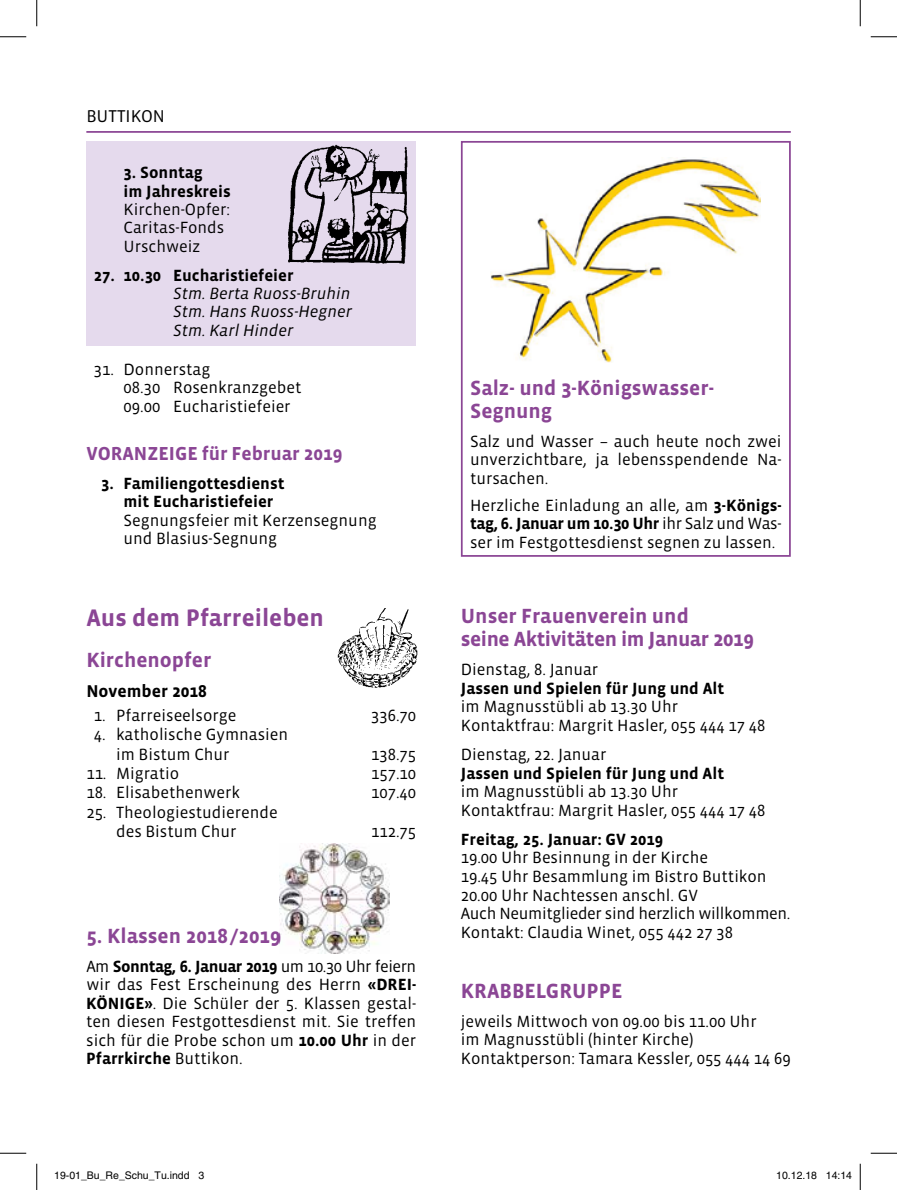
<style>
.page{position:relative;width:897px;height:1190px;background:#fff}
.page>*{position:absolute;margin:0;border:0;box-sizing:border-box;transform-origin:0 0}
.t1{font:700 24.5px "Vista Sans";color:#8b4695}
.t2{font:700 21px/22.8px "Vista Sans";color:#8b4695}
.t3{font:700 21px/22.9px "Vista Sans";letter-spacing:-.02em;color:#8b4695}
.t4{font:700 19.25px "Vista Sans";color:#8b4695}
.t5{font:700 17.5px "Vista Sans";color:#000}
.t6{font:17.5px "Vista Sans";color:#000}
.t7{font:16.62px/18.4px "Vista Sans";color:#000}
.t8{font:700 16.62px/18.4px "Vista Sans";color:#000}
.t9{font:italic 16.62px/18.4px "Vista Sans";color:#000;text-align:justify}
.t10{font:10.5px "Helvetica";color:#000}
.s1{font-weight:700}
</style>
<div class="page">
<hr style="left:86px;top:131px;width:705px;height:2px;background:#8b4695">
<img style="left:337px;top:608px;width:81px;height:80px">
<div style="left:86px;top:141px;width:330px;height:205px;background:#e5daed"></div>
<img style="left:288px;top:145px;width:121px;height:119px">
<img style="left:279px;top:844px;width:111px;height:109px">
<div style="left:461px;top:141px;width:330px;height:416px;border:2px solid #8b4695"></div>
<img style="left:491px;top:157px;width:270px;height:206px">
<svg style="left:0;top:36px;width:26px;height:1px"></svg>
<svg style="left:871px;top:36px;width:26px;height:1px"></svg>
<svg style="left:0;top:1153px;width:26px;height:1px"></svg>
<svg style="left:871px;top:1153px;width:26px;height:1px"></svg>
<svg style="left:36px;top:0;width:1px;height:26px"></svg>
<svg style="left:36px;top:1163px;width:1px;height:27px"></svg>
<svg style="left:860px;top:0;width:1px;height:26px"></svg>
<svg style="left:860px;top:1163px;width:1px;height:27px"></svg>
<p class="t6" style="left:86px;top:107px;width:80px">BUTTIKON</p>
<p class="t8" style="left:124px;top:164px;width:109px">3. Sonntag<br>im Jahreskreis</p>
<p class="t7" style="left:124px;top:200px;width:108px">Kirchen-Opfer:<br>Caritas-Fonds<br>Urschweiz</p>
<p class="t8" style="left:94px;top:266px;width:201px">27. 10.30 Eucharistiefeier</p>
<p class="t9" style="left:173px;top:284px;width:180px">Stm. Berta Ruoss-Bruhin Stm. Hans Ruoss-Hegner Stm. Karl Hinder</p>
<p class="t7" style="left:124px;top:360px;width:179px;text-indent:-30px">31. Donnerstag<br>08.30 Rosenkranzgebet<br>09.00 Eucharistiefeier</p>
<p class="t4" style="left:86px;top:444px;width:258px">VORANZEIGE für Februar 2019</p>
<p class="t8" style="left:124px;top:474px;width:162px;text-indent:-22px">3. Familiengottesdienst mit Eucharistiefeier</p>
<p class="t7" style="left:124px;top:511px;width:255px">Segnungsfeier mit Kerzensegnung und Blasius-Segnung</p>
<h1 class="t1" style="left:86px;top:605px;width:239px">Aus dem Pfarreileben</h1>
<p class="t2" style="left:86px;top:649px;width:127px">Kirchenopfer</p>
<p class="t5" style="left:86px;top:682px;width:122px">November 2018</p>
<p class="t7" style="left:94px;top:707px;width:144px">1. Pfarreiseelsorge</p>
<p class="t7" style="left:371px;top:707px;width:47px">336.70</p>
<p class="t7" style="left:116px;top:725px;width:174px;line-height:19.2px;text-indent:-22px">4. katholische Gymnasien im Bistum Chur</p>
<p class="t7" style="left:371px;top:745px;width:47px">138.75</p>
<p class="t7" style="left:86px;top:764px;width:94px">11. Migratio</p>
<p class="t7" style="left:371px;top:764px;width:47px">157.10</p>
<p class="t7" style="left:86px;top:784px;width:155px">18. Elisabethenwerk</p>
<p class="t7" style="left:371px;top:784px;width:47px">107.40</p>
<p class="t7" style="left:116px;top:803px;width:163px;line-height:19.2px;text-indent:-30px">25. Theologiestudierende des Bistum Chur</p>
<p class="t7" style="left:371px;top:822px;width:47px">112.75</p>
<p class="t2" style="left:86px;top:925px;width:196px">5. Klassen 2018 /2019</p>
<p class="t7" style="left:86px;top:957px;width:331px;text-align:justify">Am <span class="s1">Sonntag, 6. Januar 2019</span> um 10.30 Uhr feiern wir das Fest Erscheinung des Herrn <span class="s1">«DREI-KÖNIGE»</span>. Die Schüler der 5. Klassen gestal&shy;ten diesen Festgottesdienst mit. Sie treffen sich für die Probe schon um <span class="s1">10.00 Uhr</span> in der <span class="s1">Pfarrkirche</span> Buttikon.</p>
<p class="t2" style="left:470px;top:377px;width:245px">Salz- und 3-Königswasser-<br>Segnung</p>
<p class="t7" style="left:470px;top:432px;width:313px">Salz und Wasser – auch heute noch zwei unverzichtbare, ja lebensspendende Na-- tursachen.</p>
<p class="t7" style="left:470px;top:496px;width:312px;text-align:justify">Herzliche Einladung an alle, am <span class="s1">3-Königs&shy;tag, 6. Januar um 10.30 Uhr</span> ihr Salz und Was&shy;ser im Festgottesdienst segnen zu lassen.</p>
<p class="t3" style="left:461px;top:605px;width:294px">Unser Frauenverein und<br>seine Aktivitäten im Januar 2019</p>
<p class="t7" style="left:461px;top:661px;width:139px">Dienstag, 8. Januar</p>
<p class="t8" style="left:461px;top:679px;width:265px">Jassen und Spielen für Jung und Alt</p>
<p class="t7" style="left:461px;top:698px;width:306px">im Magnusstübli ab 13.30 Uhr<br>Kontaktfrau: Margrit Hasler, 055 444 17 48</p>
<p class="t7" style="left:461px;top:745px;width:147px">Dienstag, 22. Januar</p>
<p class="t8" style="left:461px;top:764px;width:265px">Jassen und Spielen für Jung und Alt</p>
<p class="t7" style="left:461px;top:782px;width:306px">im Magnusstübli ab 13.30 Uhr<br>Kontaktfrau: Margrit Hasler, 055 444 17 48</p>
<p class="t8" style="left:461px;top:830px;width:204px">Freitag, 25. Januar: GV 2019</p>
<p class="t7" style="left:461px;top:849px;width:331px">19.00 Uhr Besinnung in der Kirche<br>19.45 Uhr Besammlung im Bistro Buttikon 20.00 Uhr Nachtessen anschl. GV<br>Auch Neumitglieder sind herzlich willkommen.<br>Kontakt: Claudia Winet, 055 442 27 38</p>
<p class="t2" style="left:461px;top:979px;width:163px">KRABBELGRUPPE</p>
<p class="t7" style="left:461px;top:1012px;width:331px">jeweils Mittwoch von 09.00 bis 11.00 Uhr<br>im Magnusstübli (hinter Kirche)<br>Kontaktperson: Tamara Kessler, 055 444 14 69</p>
<p class="t10" style="left:54px;top:1169px;width:152px">19-01_Bu_Re_Schu_Tu.indd 3</p>
<p class="t10" style="left:776px;top:1169px;width:77px">10.12.18 14:14</p>
</div>
